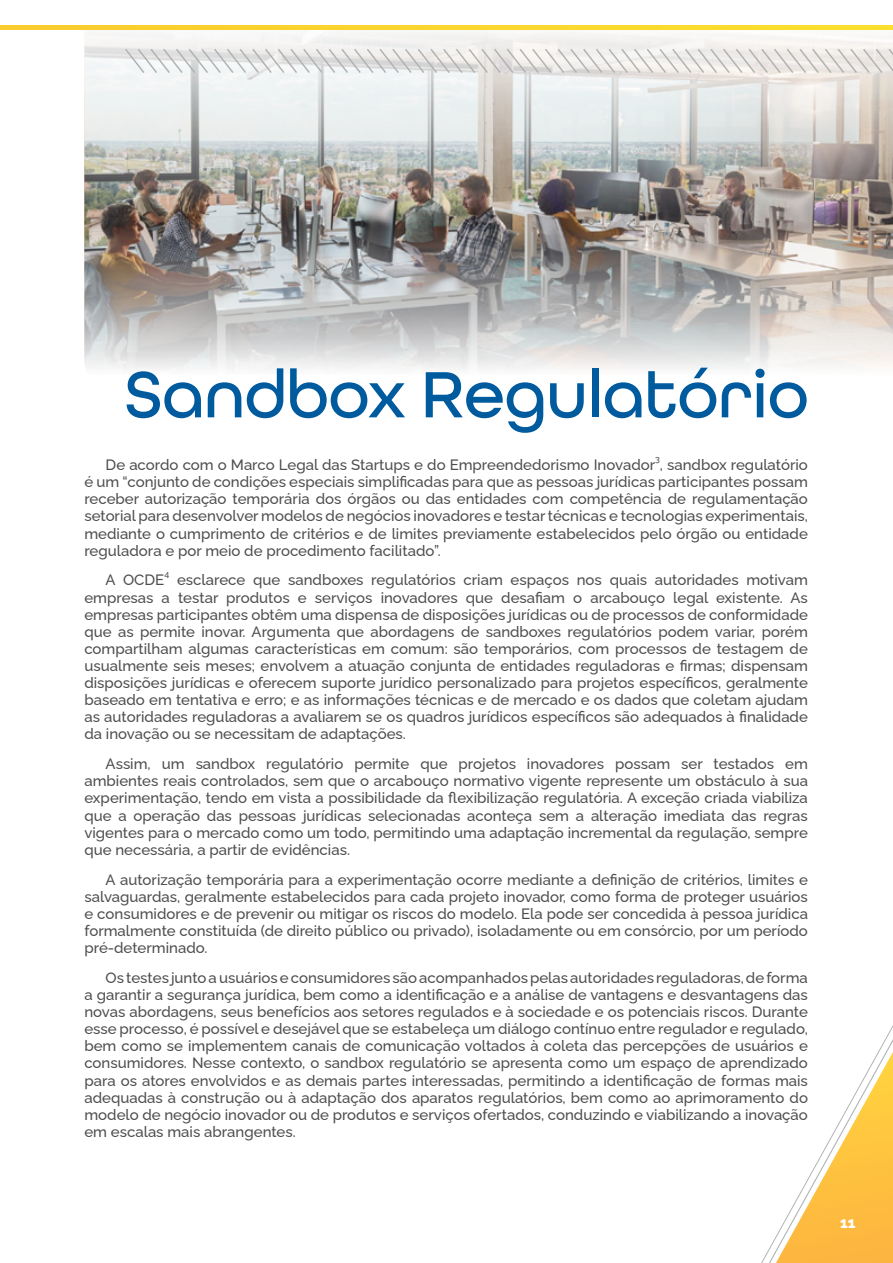
<style>
.page{position:relative;width:893px;height:1263px;background:#fff}
.page>*{position:absolute;margin:0;border:0;box-sizing:border-box;transform-origin:0 0}
.t1{font:500 69px "All Round Gothic";color:#005b9e}
.t2{font:500 15px/17.1px "Raleway";color:#4d4d4f;text-align:justify}
.t3{font:800 15px "Raleway";color:#fff}
.t4{font:500 8.7px "Raleway";color:#4d4d4f}
</style>
<div class="page">
<svg style="left:761px;top:1025px;width:132px;height:238px"></svg>
<img style="left:72px;top:29px;width:821px;height:184px">
<svg style="left:84px;top:213px;width:809px;height:156px;background:#b3b0ae"></svg>
<svg style="left:123px;top:47px;width:770px;height:28px"></svg>
<hr style="left:0;top:25px;width:893px;height:4px;background:#fbd62e">
<h1 class="t1" style="left:124px;top:353px;width:686px">Sandbox Regulatório</h1>
<p class="t2" style="left:106px;top:455px;width:704px">De acordo com o Marco Legal das Startups e do Empreendedorismo Inovador , sandbox regulatório</p>
<p class="t4" style="left:655px;top:452px;width:6px">3</p>
<p class="t2" style="left:84px;top:472px;width:725px">é um “conjunto de condições especiais simplificadas para que as pessoas jurídicas participantes possam receber autorização temporária dos órgãos ou das entidades com competência de regulamentação setorial para desenvolver modelos de negócios inovadores e testar técnicas e tecnologias experimentais, mediante o cumprimento de critérios e de limites previamente estabelecidos pelo órgão ou entidade reguladora e por meio de procedimento facilitado”.</p>
<p class="t2" style="left:106px;top:570px;width:60px">A OCDE</p>
<p class="t4" style="left:164px;top:568px;width:6px">4</p>
<p class="t2" style="left:84px;top:570px;width:725px;text-indent:93px">esclarece que sandboxes regulatórios criam espaços nos quais autoridades motivam empresas a testar produtos e serviços inovadores que desafiam o arcabouço legal existente. As empresas participantes obtêm uma dispensa de disposições jurídicas ou de processos de conformidade que as permite inovar. Argumenta que abordagens de sandboxes regulatórios podem variar, porém compartilham algumas características em comum: são temporários, com processos de testagem de usualmente seis meses; envolvem a atuação conjunta de entidades reguladoras e firmas; dispensam disposições jurídicas e oferecem suporte jurídico personalizado para projetos específicos, geralmente baseado em tentativa e erro; e as informações técnicas e de mercado e os dados que coletam ajudam as autoridades reguladoras a avaliarem se os quadros jurídicos específicos são adequados à finalidade da inovação ou se necessitam de adaptações.</p>
<p class="t2" style="left:84px;top:754px;width:725px;text-indent:21px">Assim, um sandbox regulatório permite que projetos inovadores possam ser testados em ambientes reais controlados, sem que o arcabouço normativo vigente represente um obstáculo à sua experimentação, tendo em vista a possibilidade da flexibilização regulatória. A exceção criada viabiliza que a operação das pessoas jurídicas selecionadas aconteça sem a alteração imediata das regras vigentes para o mercado como um todo, permitindo uma adaptação incremental da regulação, sempre que necessária, a partir de evidências.</p>
<p class="t2" style="left:84px;top:869px;width:725px;text-indent:21px">A autorização temporária para a experimentação ocorre mediante a definição de critérios, limites e salvaguardas, geralmente estabelecidos para cada projeto inovador, como forma de proteger usuários e consumidores e de prevenir ou mitigar os riscos do modelo. Ela pode ser concedida à pessoa jurídica formalmente constituída (de direito público ou privado), isoladamente ou em consórcio, por um período pré-determinado.</p>
<p class="t2" style="left:84px;top:967px;width:725px;text-indent:21px">Os testes junto a usuários e consumidores são acompanhados pelas autoridades reguladoras, de forma a garantir a segurança jurídica, bem como a identificação e a análise de vantagens e desvantagens das novas abordagens, seus benefícios aos setores regulados e à sociedade e os potenciais riscos. Durante esse processo, é possível e desejável que se estabeleça um diálogo contínuo entre regulador e regulado, bem como se implementem canais de comunicação voltados à coleta das percepções de usuários e consumidores. Nesse contexto, o sandbox regulatório se apresenta como um espaço de aprendizado para os atores envolvidos e as demais partes interessadas, permitindo a identificação de formas mais adequadas à construção ou à adaptação dos aparatos regulatórios, bem como ao aprimoramento do modelo de negócio inovador ou de produtos e serviços ofertados, conduzindo e viabilizando a inovação em escalas mais abrangentes.</p>
<p class="t3" style="left:840px;top:1211px;width:17px">11</p>
</div>
